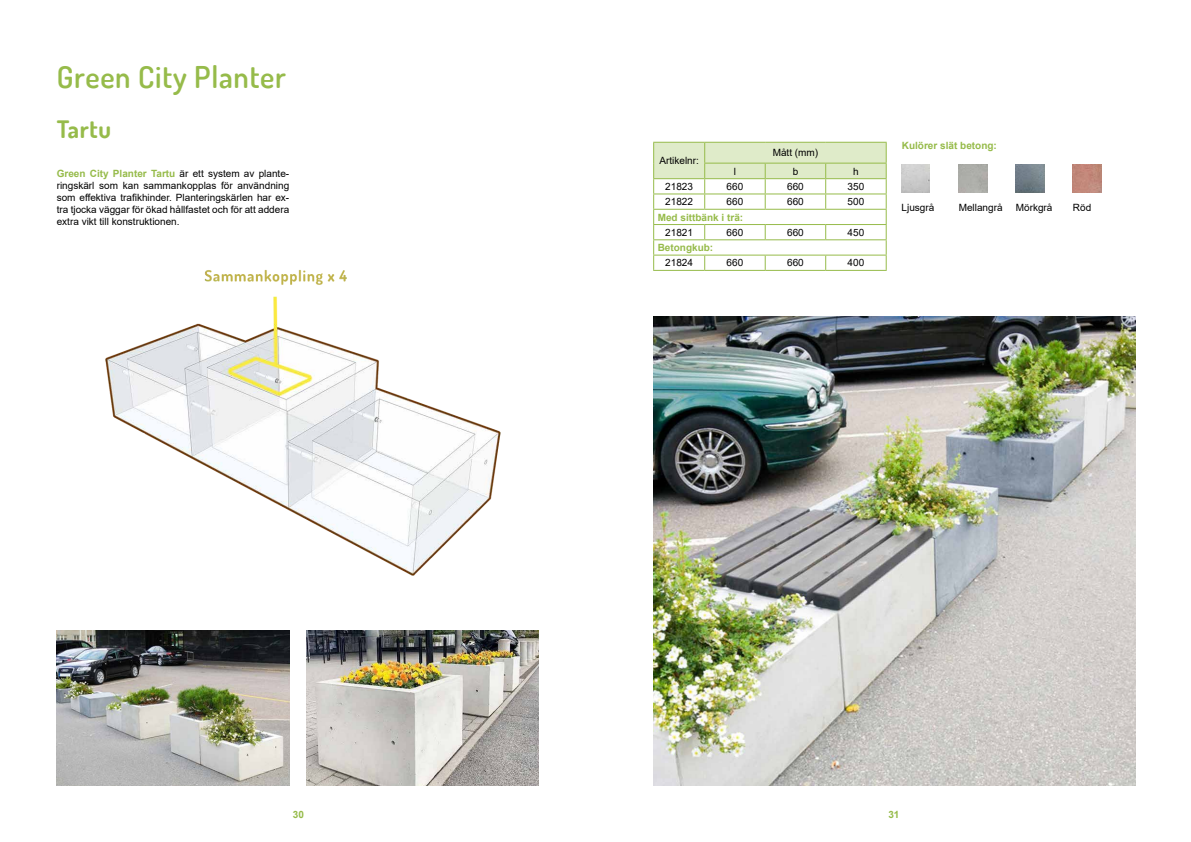
<style>
.page{position:relative;width:1191px;height:842px;background:#fff}
.page>*{position:absolute;margin:0;border:0;box-sizing:border-box;transform-origin:0 0}
.t1{font:600 30px "Dosis";letter-spacing:.025em;color:#96bb4a}
.t2{font:700 24px "Dosis";letter-spacing:.025em;color:#96bb4a}
.t3{font:10px/12px "Arial";color:#000;text-align:justify}
.t4{font:700 10px "Arial";color:#96bb4a}
.s1{font-weight:700;color:#96bb4a}
</style>
<div class="page">
<img style="left:306px;top:631px;width:233px;height:154px">
<img style="left:57px;top:631px;width:232px;height:154px">
<img style="left:105px;top:269px;width:396px;height:307px">
<img style="left:653px;top:317px;width:482px;height:468px">
<hr style="left:704px;top:270px;width:61px;height:1px;background:#96bb4a">
<hr style="left:765px;top:270px;width:60px;height:1px;background:#96bb4a">
<hr style="left:825px;top:270px;width:61px;height:1px;background:#96bb4a">
<hr style="left:653px;top:270px;width:51px;height:1px;background:#96bb4a">
<svg style="left:653px;top:142px;width:233px;height:128px"></svg>
<img style="left:901px;top:165px;width:29px;height:28px">
<img style="left:1015px;top:165px;width:29px;height:28px">
<img style="left:1073px;top:165px;width:28px;height:28px">
<h1 class="t1" style="left:57px;top:57px;width:231px">Green City Planter</h1>
<h2 class="t2" style="left:57px;top:114px;width:56px">Tartu</h2>
<p class="t3" style="left:57px;top:168px;width:234px"><span class="s1">Green City Planter Tartu</span> är ett system av plante&shy;ringskärl som kan sammankopplas för användning som effektiva trafikhinder. Planteringskärlen har ex&shy;tra tjocka väggar för ökad hållfastet och för att addera extra vikt till konstruktionen.</p>
<p class="t3" style="left:659px;top:155px;width:41px">Artikelnr:</p>
<p class="t3" style="left:772px;top:147px;width:47px">Mått (mm)</p>
<p class="t3" style="left:734px;top:165px;width:4px">l</p>
<p class="t3" style="left:792px;top:165px;width:7px">b</p>
<p class="t3" style="left:853px;top:165px;width:7px">h</p>
<p class="t3" style="left:665px;top:180px;width:29px">21823</p>
<p class="t3" style="left:726px;top:180px;width:18px">660</p>
<p class="t3" style="left:787px;top:180px;width:18px">660</p>
<p class="t3" style="left:847px;top:180px;width:18px">350</p>
<p class="t3" style="left:665px;top:196px;width:29px">21822</p>
<p class="t3" style="left:726px;top:196px;width:18px">660</p>
<p class="t3" style="left:787px;top:196px;width:18px">660</p>
<p class="t3" style="left:847px;top:196px;width:18px">500</p>
<p class="t4" style="left:657px;top:210px;width:87px">Med sittbänk i trä:</p>
<p class="t3" style="left:665px;top:226px;width:29px">21821</p>
<p class="t3" style="left:726px;top:226px;width:18px">660</p>
<p class="t3" style="left:787px;top:226px;width:18px">660</p>
<p class="t3" style="left:847px;top:226px;width:18px">450</p>
<p class="t4" style="left:657px;top:241px;width:57px">Betongkub:</p>
<p class="t3" style="left:665px;top:257px;width:29px">21824</p>
<p class="t3" style="left:726px;top:257px;width:18px">660</p>
<p class="t3" style="left:787px;top:257px;width:18px">660</p>
<p class="t3" style="left:847px;top:257px;width:18px">400</p>
<p class="t4" style="left:902px;top:138px;width:97px">Kulörer slät betong:</p>
<p class="t3" style="left:901px;top:201px;width:34px">Ljusgrå</p>
<p class="t3" style="left:958px;top:201px;width:45px">Mellangrå</p>
<p class="t3" style="left:1015px;top:201px;width:38px">Mörkgrå</p>
<p class="t3" style="left:1073px;top:201px;width:20px">Röd</p>
<p class="t4" style="left:293px;top:807px;width:13px">30</p>
<p class="t4" style="left:888px;top:807px;width:13px">31</p>
</div>
